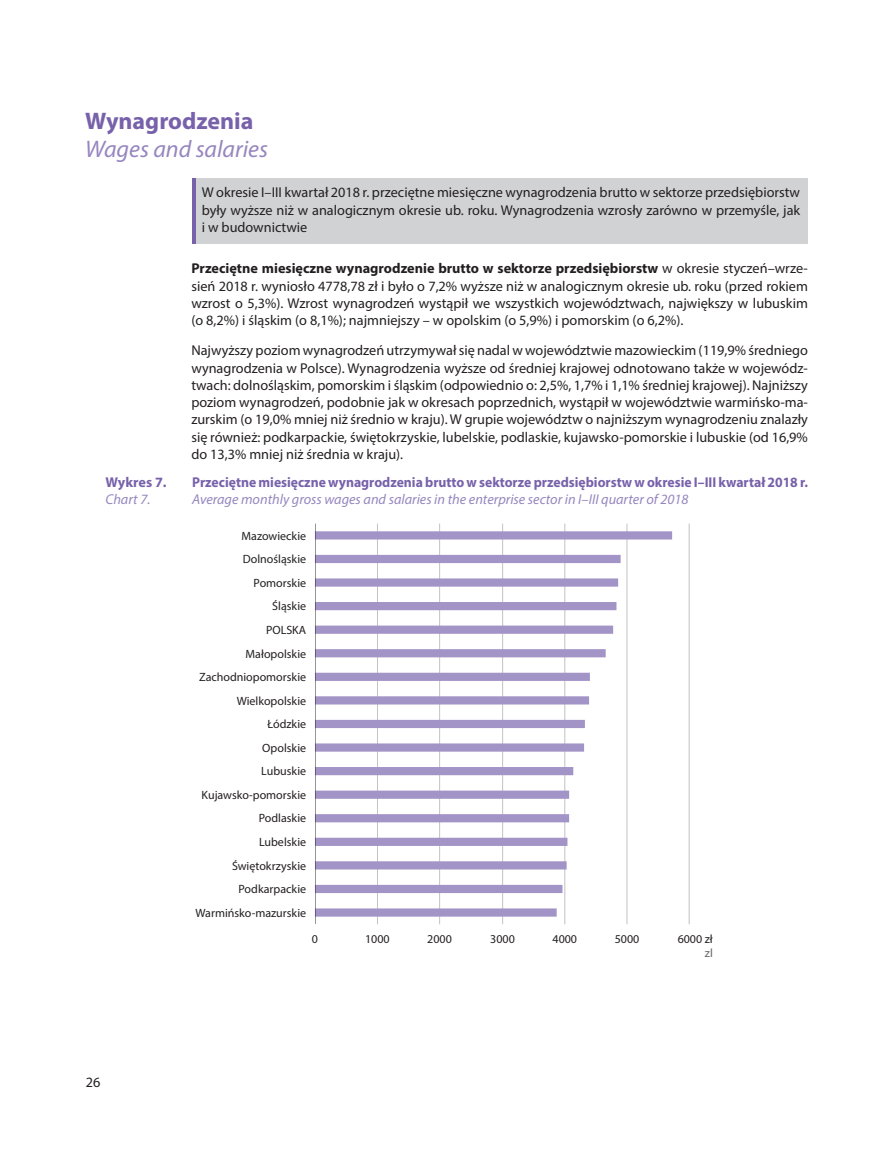
<style>
.page{position:relative;width:893px;height:1149px;background:#fff}
.page>*{position:absolute;margin:0;border:0;box-sizing:border-box;transform-origin:0 0}
.t1{font:italic 24px "Myriad Pro";color:#9786bf}
.t2{font:700 24px "Myriad Pro";color:#7761aa}
.t3{font:14.25px/17.2px "Myriad Pro";color:#231f20;text-align:justify}
.t4{font:700 14.25px "Myriad Pro";color:#7761aa;scale:.96 1}
.t5{font:italic 14.25px "Myriad Pro";color:#9786bf}
.t6{font:700 14.25px "Myriad Pro";color:#7761aa}
.t7{font:12px/23.2px "Myriad Pro";color:#231f20;text-align:center}
.t8{font:12px "Myriad Pro";color:rgb(35 31 32/.7)}
.s1{font-weight:700}
</style>
<div class="page">
<hr style="left:192px;top:178px;width:4px;height:66px;background:#7761aa">
<div style="left:196px;top:178px;width:612px;height:66px;background:#d1d2d4"></div>
<hr style="left:689px;top:523px;width:1px;height:401px;background:#231f20">
<hr style="left:627px;top:523px;width:1px;height:401px;background:#231f20">
<hr style="left:565px;top:523px;width:1px;height:401px;background:#231f20">
<hr style="left:502px;top:523px;width:1px;height:401px;background:#231f20">
<hr style="left:439px;top:523px;width:1px;height:401px;background:#231f20">
<hr style="left:377px;top:523px;width:1px;height:401px;background:#231f20">
<svg style="left:316px;top:531px;width:356px;height:385px"></svg>
<hr style="left:315px;top:523px;width:1px;height:400px;background:#231f20">
<h1 class="t2" style="left:85px;top:105px;width:170px">Wynagrodzenia</h1>
<h1 class="t1" style="left:85px;top:134px;width:185px">Wages and salaries</h1>
<p class="t3" style="left:202px;top:184px;width:600px">W okresie I–III kwartał 2018 r. przeciętne miesięczne wynagrodzenia brutto w sektorze przedsiębiorstw były wyższe niż w analogicznym okresie ub. roku. Wynagrodzenia wzrosły zarówno w przemyśle, jak i w budownictwie</p>
<p class="t6" style="left:105px;top:472px;width:63px">Wykres 7.</p>
<p class="t5" style="left:105px;top:490px;width:46px">Chart 7.</p>
<p class="t3" style="left:191px;top:260px;width:618px"><span class="s1">Przeciętne miesięczne wynagrodzenie brutto w sektorze przedsiębiorstw</span> w okresie styczeń–wrze&shy;sień 2018 r. wyniosło 4778,78 zł i było o 7,2% wyższe niż w analogicznym okresie ub. roku (przed rokiem wzrost o 5,3%). Wzrost wynagrodzeń wystąpił we wszystkich województwach, największy w lubuskim (o 8,2%) i śląskim (o 8,1%); najmniejszy – w opolskim (o 5,9%) i pomorskim (o 6,2%).</p>
<p class="t3" style="left:191px;top:341px;width:618px">Najwyższy poziom wynagrodzeń utrzymywał się nadal w województwie mazowieckim (119,9% średniego wynagrodzenia w Polsce). Wynagrodzenia wyższe od średniej krajowej odnotowano także w wojewódz&shy;twach: dolnośląskim, pomorskim i śląskim (odpowiednio o: 2,5%, 1,7% i 1,1% średniej krajowej). Najniższy poziom wynagrodzeń, podobnie jak w okresach poprzednich, wystąpił w województwie warmińsko-ma&shy;zurskim (o 19,0% mniej niż średnio w kraju). W grupie województw o najniższym wynagrodzeniu znalazły się również: podkarpackie, świętokrzyskie, lubelskie, podlaskie, kujawsko-pomorskie i lubuskie (od 16,9% do 13,3% mniej niż średnia w kraju).</p>
<p class="t4" style="left:192px;top:472px;width:643px">Przeciętne miesięczne wynagrodzenia brutto w sektorze przedsiębiorstw w okresie I–III kwartał 2018 r.</p>
<p class="t5" style="left:192px;top:490px;width:498px">Average monthly gross wages and salaries in the enterprise sector in I–III quarter of 2018</p>
<p class="t7" style="left:241px;top:524px;width:66px">Mazowieckie</p>
<p class="t7" style="left:243px;top:547px;width:65px">Dolnośląskie</p>
<p class="t7" style="left:254px;top:571px;width:54px">Pomorskie</p>
<p class="t7" style="left:266px;top:594px;width:42px">Śląskie<br>POLSKA</p>
<p class="t7" style="left:246px;top:641px;width:62px">Małopolskie</p>
<p class="t7" style="left:199px;top:664px;width:109px">Zachodniopomorskie</p>
<p class="t7" style="left:237px;top:688px;width:71px">Wielkopolskie</p>
<p class="t7" style="left:268px;top:712px;width:40px">Łódzkie</p>
<p class="t7" style="left:262px;top:735px;width:45px">Opolskie</p>
<p class="t7" style="left:261px;top:759px;width:46px">Lubuskie</p>
<p class="t7" style="left:202px;top:782px;width:106px">Kujawsko-pomorskie</p>
<p class="t7" style="left:259px;top:830px;width:49px">Lubelskie</p>
<p class="t7" style="left:259px;top:806px;width:49px">Podlaskie</p>
<p class="t7" style="left:232px;top:853px;width:76px">Świętokrzyskie</p>
<p class="t7" style="left:239px;top:876px;width:69px">Podkarpackie</p>
<p class="t7" style="left:196px;top:900px;width:112px">Warmińsko-mazurskie</p>
<p class="t7" style="left:312px;top:926px;width:8px">0</p>
<p class="t7" style="left:365px;top:926px;width:26px">1000</p>
<p class="t7" style="left:427px;top:926px;width:26px">2000</p>
<p class="t7" style="left:490px;top:926px;width:26px">3000</p>
<p class="t7" style="left:552px;top:926px;width:26px">4000</p>
<p class="t7" style="left:615px;top:926px;width:26px">5000</p>
<p class="t7" style="left:678px;top:926px;width:37px">6000 zł</p>
<p class="t8" style="left:705px;top:945px;width:9px">zl</p>
<p class="t3" style="left:86px;top:1072px;width:16px">26</p>
</div>
